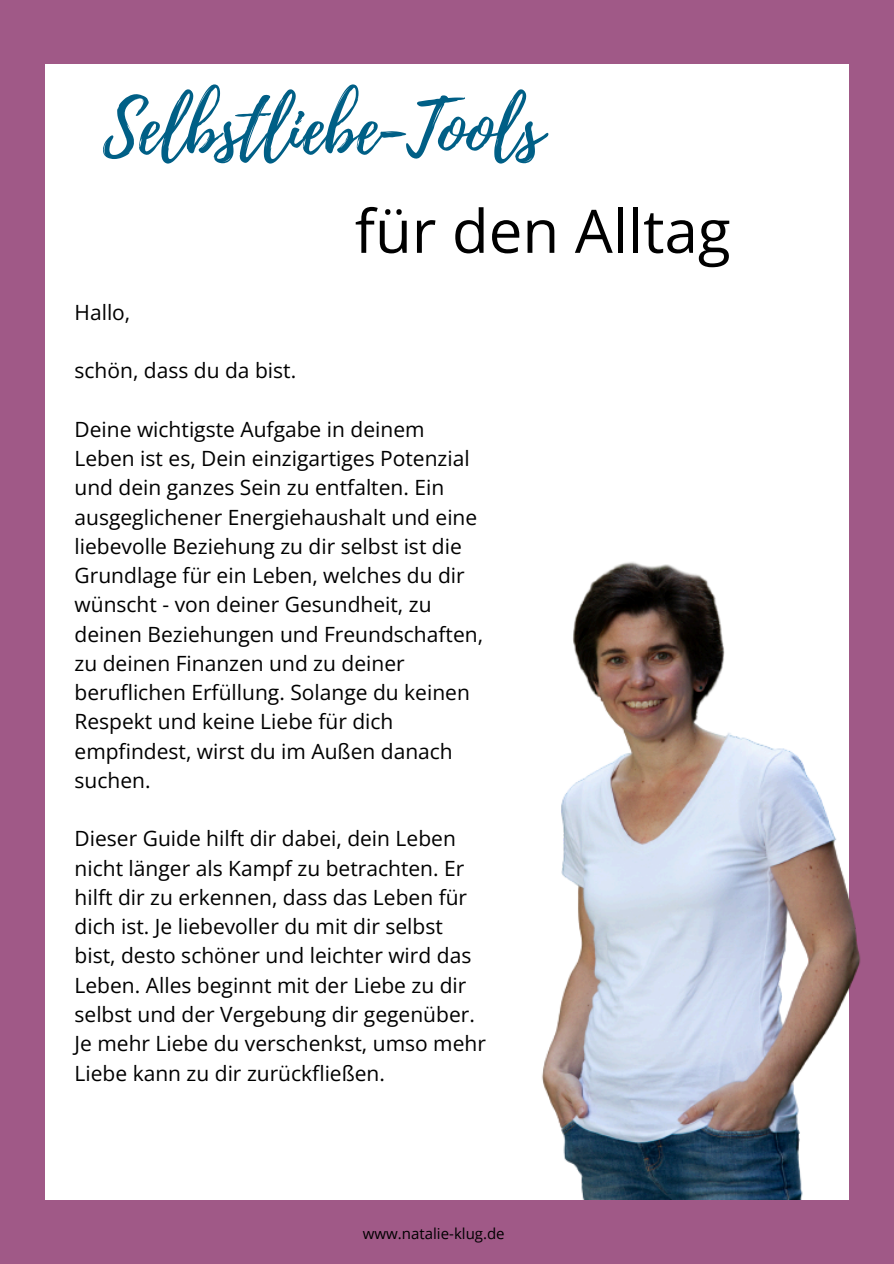
<style>
.page{position:relative;width:894px;height:1264px;background:#fff}
.page>*{position:absolute;margin:0;border:0;box-sizing:border-box;transform-origin:0 0}
.t1{font:72px "Playlist Script";color:#005f86}
.t2{font:60px "Open Sans";color:#000}
.t3{font:21px/29.2px "Open Sans";color:#000}
.t4{font:15px "Open Sans";color:#000}
</style>
<div class="page">
<div style="left:0;top:0;width:893px;height:1263px;background:#a05987"></div>
<div style="left:45px;top:64px;width:803px;height:1135px;background:#fff"></div>
<img style="left:542px;top:463px;width:319px;height:736px">
<h1 class="t1" style="left:103px;top:77px;width:441px">Selbstliebe-Tools</h1>
<h2 class="t2" style="left:355px;top:189px;width:377px">für den Alltag</h2>
<h3 class="t3" style="left:74px;top:297px;width:57px">Hallo,</h3>
<h3 class="t3" style="left:74px;top:355px;width:223px">schön, dass du da bist.</h3>
<h3 class="t3" style="left:74px;top:414px;width:410px">Deine wichtigste Aufgabe in deinem Leben ist es, Dein einzigartiges Potenzial und dein ganzes Sein zu entfalten. Ein ausgeglichener Energiehaushalt und eine liebevolle Beziehung zu dir selbst ist die Grundlage für ein Leben, welches du dir wünscht - von deiner Gesundheit, zu deinen Beziehungen und Freundschaften, zu deinen Finanzen und zu deiner beruflichen Erfüllung. Solange du keinen Respekt und keine Liebe für dich empfindest, wirst du im Außen danach suchen.</h3>
<h3 class="t3" style="left:74px;top:823px;width:413px">Dieser Guide hilft dir dabei, dein Leben nicht länger als Kampf zu betrachten. Er hilft dir zu erkennen, dass das Leben für dich ist. Je liebevoller du mit dir selbst bist, desto schöner und leichter wird das Leben. Alles beginnt mit der Liebe zu dir selbst und der Vergebung dir gegenüber.<br>Je mehr Liebe du verschenkst, umso mehr Liebe kann zu dir zurückfließen.</h3>
<p class="t4" style="left:363px;top:1222px;width:143px">www.natalie-klug.de</p>
</div>
